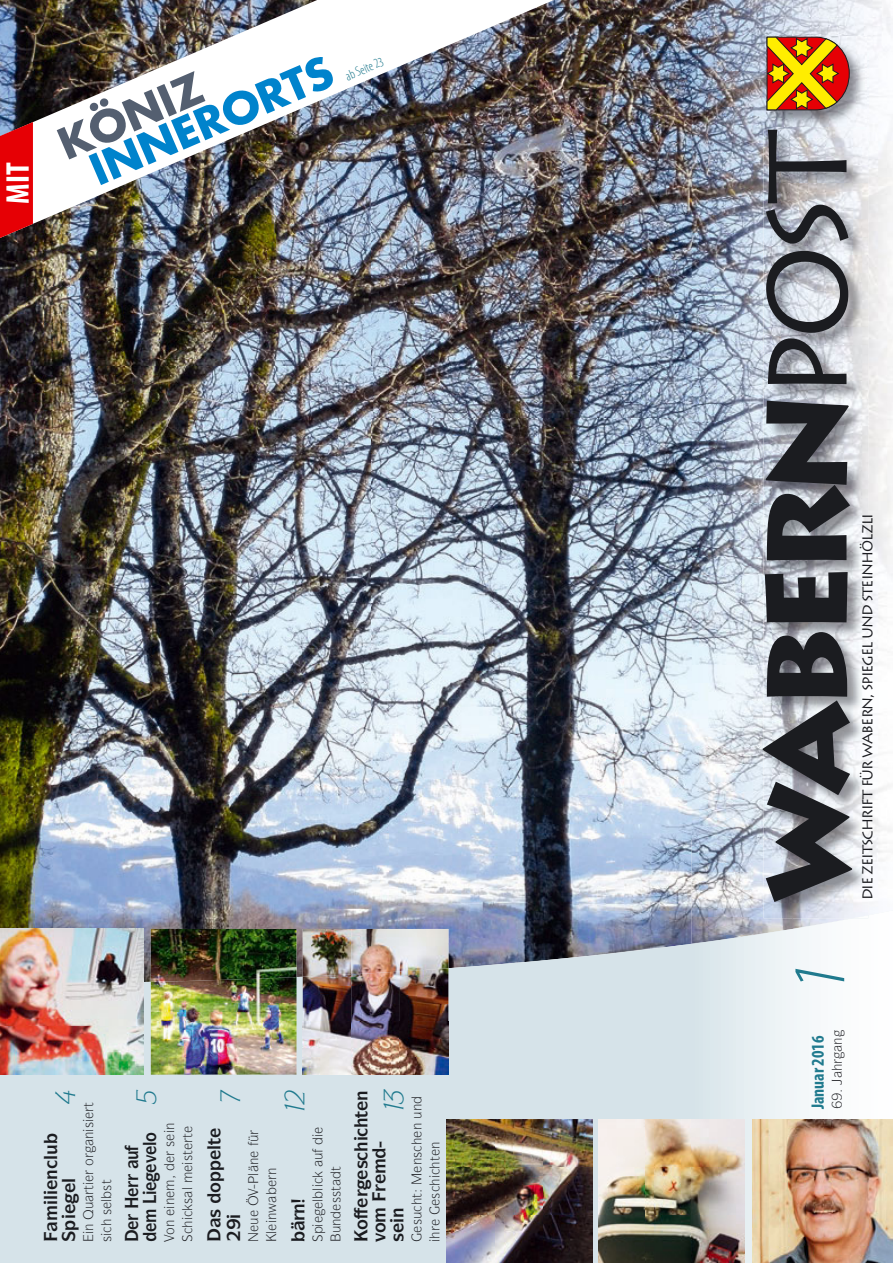
<style>
.page{position:relative;width:893px;height:1263px;background:#fff}
.page>*{position:absolute;margin:0;border:0;box-sizing:border-box;transform-origin:0 0}
.t1{font:900 112.2px "Lithos";letter-spacing:-.07em;color:#1b1c20}
.t2{font:italic 300 75px "Myriad Pro";color:#207a8e}
.t3{font:700 condensed 33px "Myriad Pro";color:#fff}
.t4{font:700 condensed 18px "Myriad Pro";color:#207a8e}
.t5{font:700 18px/18px "Symbol";color:#1b1c20}
.t6{font:700 18px "Symbol";color:#1b1c20;scale:.9 1}
.t7{font:14.25px "Lithos";letter-spacing:-.07em;color:#1b1c20}
.t8{font:13.5px "Symbol";color:#1b1c20}
.t9{font:300 condensed 13.5px "Myriad Pro";color:#207a8e}
.s1{font-weight:400}
.s2{color:#1b1c20}
</style>
<div class="page">
<img style="left:0;top:0;width:792px;height:907px">
<svg style="left:0;top:907px;width:763px;height:356px;background:#c3ced7"></svg>
<img style="left:792px;top:0;width:101px;height:51px">
<img style="left:792px;top:127px;width:51px;height:3px">
<svg style="left:692px;top:910px;width:201px;height:353px"></svg>
<img style="left:763px;top:130px;width:105px;height:788px">
<img style="left:852px;top:915px;width:16px;height:3px">
<img style="left:767px;top:37px;width:99px;height:90px">
<svg style="left:766px;top:37px;width:83px;height:73px;background:#d07715"></svg>
<img style="left:151px;top:929px;width:145px;height:48px">
<img style="left:151px;top:977px;width:145px;height:97px">
<img style="left:303px;top:929px;width:48px;height:45px">
<img style="left:351px;top:929px;width:49px;height:42px">
<img style="left:400px;top:929px;width:48px;height:39px">
<img style="left:303px;top:974px;width:48px;height:100px">
<img style="left:351px;top:971px;width:49px;height:103px">
<img style="left:400px;top:968px;width:48px;height:106px">
<img style="left:599px;top:1119px;width:146px;height:144px">
<img style="left:752px;top:1119px;width:141px;height:144px">
<img style="left:446px;top:1119px;width:146px;height:144px">
<img style="left:0;top:929px;width:144px;height:145px">
<img style="left:0;top:0;width:692px;height:268px">
<img style="left:36px;top:0;width:378px;height:204px">
<img style="left:0;top:57px;width:384px;height:189px">
<svg style="left:832px;top:1090px;width:10px;height:18px"></svg>
<svg style="left:832px;top:1045px;width:13px;height:39px"></svg>
<svg style="left:835px;top:1030px;width:10px;height:6px"></svg>
<svg style="left:83px;top:1107px;width:10px;height:14px"></svg>
<div style="left:44px;top:1129px;width:67px;height:112px;background:#d6e3e9"></div>
<svg style="left:137px;top:1089px;width:19px;height:15px"></svg>
<svg style="left:182px;top:1162px;width:10px;height:20px"></svg>
<svg style="left:185px;top:1138px;width:7px;height:11px"></svg>
<svg style="left:185px;top:1127px;width:7px;height:5px"></svg>
<svg style="left:221px;top:1089px;width:19px;height:12px"></svg>
<svg style="left:246px;top:1166px;width:12px;height:39px"></svg>
<svg style="left:248px;top:1142px;width:10px;height:15px"></svg>
<svg style="left:251px;top:1130px;width:7px;height:4px"></svg>
<svg style="left:291px;top:1213px;width:14px;height:28px"></svg>
<svg style="left:292px;top:1199px;width:13px;height:3px"></svg>
<svg style="left:285px;top:1091px;width:20px;height:20px"></svg>
<svg style="left:331px;top:1234px;width:10px;height:7px"></svg>
<svg style="left:331px;top:1204px;width:10px;height:14px"></svg>
<svg style="left:331px;top:1172px;width:10px;height:14px"></svg>
<svg style="left:358px;top:1101px;width:10px;height:9px"></svg>
<svg style="left:412px;top:1226px;width:10px;height:15px"></svg>
<svg style="left:412px;top:1198px;width:10px;height:13px"></svg>
<svg style="left:412px;top:1097px;width:10px;height:6px"></svg>
<svg style="left:430px;top:1220px;width:10px;height:21px"></svg>
<svg style="left:430px;top:1199px;width:10px;height:15px"></svg>
<svg style="left:430px;top:1162px;width:10px;height:29px"></svg>
<svg style="left:432px;top:1150px;width:8px;height:5px"></svg>
<svg style="left:56px;top:1091px;width:19px;height:13px"></svg>
<div style="left:125px;top:1123px;width:51px;height:119px;background:#d6e3e9"></div>
<svg style="left:182px;top:1188px;width:10px;height:53px"></svg>
<div style="left:208px;top:1128px;width:32px;height:113px;background:#d6e3e9"></div>
<svg style="left:248px;top:1211px;width:10px;height:30px"></svg>
<svg style="left:266px;top:1175px;width:10px;height:66px"></svg>
<svg style="left:313px;top:1127px;width:12px;height:114px"></svg>
<div style="left:354px;top:1118px;width:50px;height:124px;background:#d6e3e9"></div>
<svg style="left:384px;top:1089px;width:20px;height:20px"></svg>
<svg style="left:412px;top:1131px;width:10px;height:53px"></svg>
<h3 class="t3" style="left:-2px;top:204px;width:43px;rotate:-90deg">MIT</h3>
<p class="t9" style="left:343px;top:69px;width:42px;rotate:-24deg">ab Seite 23</p>
<p class="t5" style="left:43px;top:1182px;width:40px;text-indent:-17px;rotate:-90deg">● ■●◆ ●</p>
<p class="t8" style="left:83px;top:1166px;width:65px;rotate:-90deg">□ ■▲▼</p>
<p class="t8" style="left:83px;top:1231px;width:48px;rotate:-90deg">■ ◆ ▼</p>
<p class="t8" style="left:101px;top:1242px;width:64px;rotate:-90deg">▲ ▲●▲▼</p>
<p class="t6" style="left:143px;top:1163px;width:36px;rotate:-90deg">❖ ●□</p>
<p class="t8" style="left:182px;top:1161px;width:29px;rotate:-90deg">▲▼ ▼</p>
<p class="t8" style="left:248px;top:1175px;width:42px;rotate:-90deg">● ■ ✓</p>
<p class="t8" style="left:164px;top:1235px;width:39px;rotate:-90deg">□■ ■</p>
<p class="t8" style="left:266px;top:1175px;width:9px;rotate:-90deg">■</p>
<p class="t5" style="left:291px;top:1214px;width:12px;rotate:-90deg">■</p>
<p class="t8" style="left:331px;top:1233px;width:68px;rotate:-90deg">◆■ ▲▲▼ ▼</p>
<p class="t5" style="left:354px;top:1169px;width:81px;rotate:-90deg">▲ ▼■</p>
<p class="t8" style="left:412px;top:1130px;width:28px;rotate:-90deg">■ ◆■</p>
<p class="t8" style="left:412px;top:1225px;width:34px;rotate:-90deg">▲◆ ▼</p>
<p class="t8" style="left:430px;top:1198px;width:59px;rotate:-90deg">▲ ▼■</p>
<h1 class="t1" style="left:737px;top:903px;width:774px;rotate:-90deg">Wabern<span class="s1">Post</span></h1>
<p class="t7" style="left:859px;top:900px;width:389px;rotate:-90deg">Die Zeitschrift für Wabern, Spiegel und STEINhölzli</p>
<h2 class="t2" style="left:774px;top:1044px;width:86px;rotate:-90deg"><span class="s2">■</span> 1</h2>
<p class="t4" style="left:807px;top:1109px;width:75px;rotate:-90deg">Januar 2016</p>
</div>
